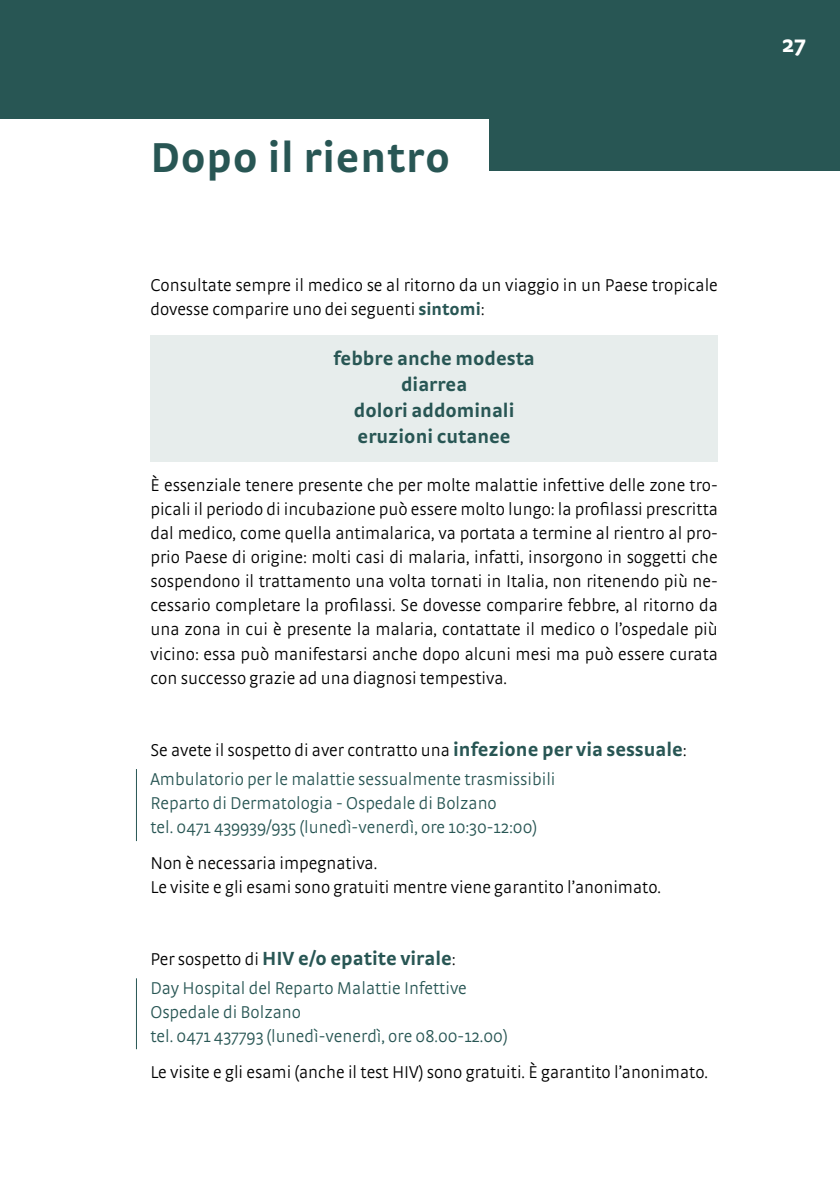
<style>
.page{position:relative;width:840px;height:1191px;background:#fff}
.page>*{position:absolute;margin:0;border:0;box-sizing:border-box;transform-origin:0 0}
.t1{font:700 44px "Strada";letter-spacing:.02em;color:#285654}
.t2{font:700 24px "Strada";color:#fff}
.t3{font:700 20px/26px "Strada";color:#285654;text-align:center}
.t4{font:300 18px/24px "Strada";color:#000}
.t5{font:300 18px/24px "Strada";color:#285654}
.t6{font:300 18px "Strada OT";color:#285654}
.s1{font-weight:700;color:#285654}
.s2{color:#000}
.s3{font-weight:700;font-size:20px}
.s4{font-family:"Strada"}
.s5{font-weight:300;font-size:18px;color:#000}
.s6{font-family:"Strada OT"}
</style>
<div class="page">
<div style="left:0;top:0;width:839px;height:170px;background:#285654"></div>
<div style="left:0;top:119px;width:488px;height:69px;background:#fff"></div>
<div style="left:150px;top:336px;width:567px;height:126px;background:#e7edec"></div>
<hr style="left:136px;top:769px;width:1px;height:72px;background:#285654">
<hr style="left:136px;top:978px;width:1px;height:71px;background:#285654">
<h1 class="t1" style="left:150px;top:131px;width:301px">Dopo il rientro</h1>
<p class="t4" style="left:150px;top:273px;width:568px">Consultate sempre il medico se al ritorno da un viaggio in un Paese tropicale dovesse comparire uno dei seguenti <span class="s1">sintomi</span>:</p>
<p class="t3" style="left:333px;top:345px;width:203px">febbre anche modesta diarrea<br>dolori addominali eruzioni cutanee</p>
<p class="t4" style="left:150px;top:473px;width:568px;text-align:justify">È essenziale tenere presente che per molte malattie infettive delle zone tro&shy;picali il periodo di incubazione può essere molto lungo: la profilassi prescritta dal medico, come quella antimalarica, va portata a termine al rientro al pro&shy;prio Paese di origine: molti casi di malaria, infatti, insorgono in soggetti che sospendono il trattamento una volta tornati in Italia, non ritenendo più ne&shy;cessario completare la profilassi. Se dovesse comparire febbre, al ritorno da una zona in cui è presente la malaria, contattate il medico o l’ospedale più vicino: essa può manifestarsi anche dopo alcuni mesi ma può essere curata con successo grazie ad una diagnosi tempestiva.</p>
<p class="t5" style="left:150px;top:734px;width:537px;line-height:29.8px"><span class="s2">Se avete il sospetto di aver contratto una</span> <span class="s3">infezione per via sessuale</span><span class="s2">:<br></span>Ambulatorio per le malattie sessualmente trasmissibili</p>
<p class="t5" style="left:150px;top:791px;width:348px">Reparto di Dermatologia - Ospedale di Bolzano</p>
<p class="t6" style="left:150px;top:817px;width:388px"><span class="s4">tel. 0471</span> 439939<span class="s4">/935 (</span>lunedì-venerdì, ore 10:30-12:00<span class="s4">)</span></p>
<p class="t4" style="left:150px;top:850px;width:512px">Non è necessaria impegnativa.<br>Le visite e gli esami sono gratuiti mentre viene garantito l’anonimato.</p>
<p class="t3" style="left:150px;top:944px;width:306px"><span class="s5">Per sospetto di</span> HIV e/o epatite virale<span class="s5">:</span></p>
<p class="t5" style="left:150px;top:976px;width:359px">Day Hospital del Reparto Malattie Infettive<br>Ospedale di Bolzano<br>tel. 0471 <span class="s6">437793</span> (lunedì<span class="s6">-</span>venerdì<span class="s6">, ore</span> 08.00<span class="s6">-</span>12.00)</p>
<p class="t4" style="left:150px;top:1059px;width:558px">Le visite e gli esami (anche il test HIV) sono gratuiti. È garantito l’anonimato.</p>
<h2 class="t2" style="left:781px;top:30px;width:26px">27</h2>
</div>
